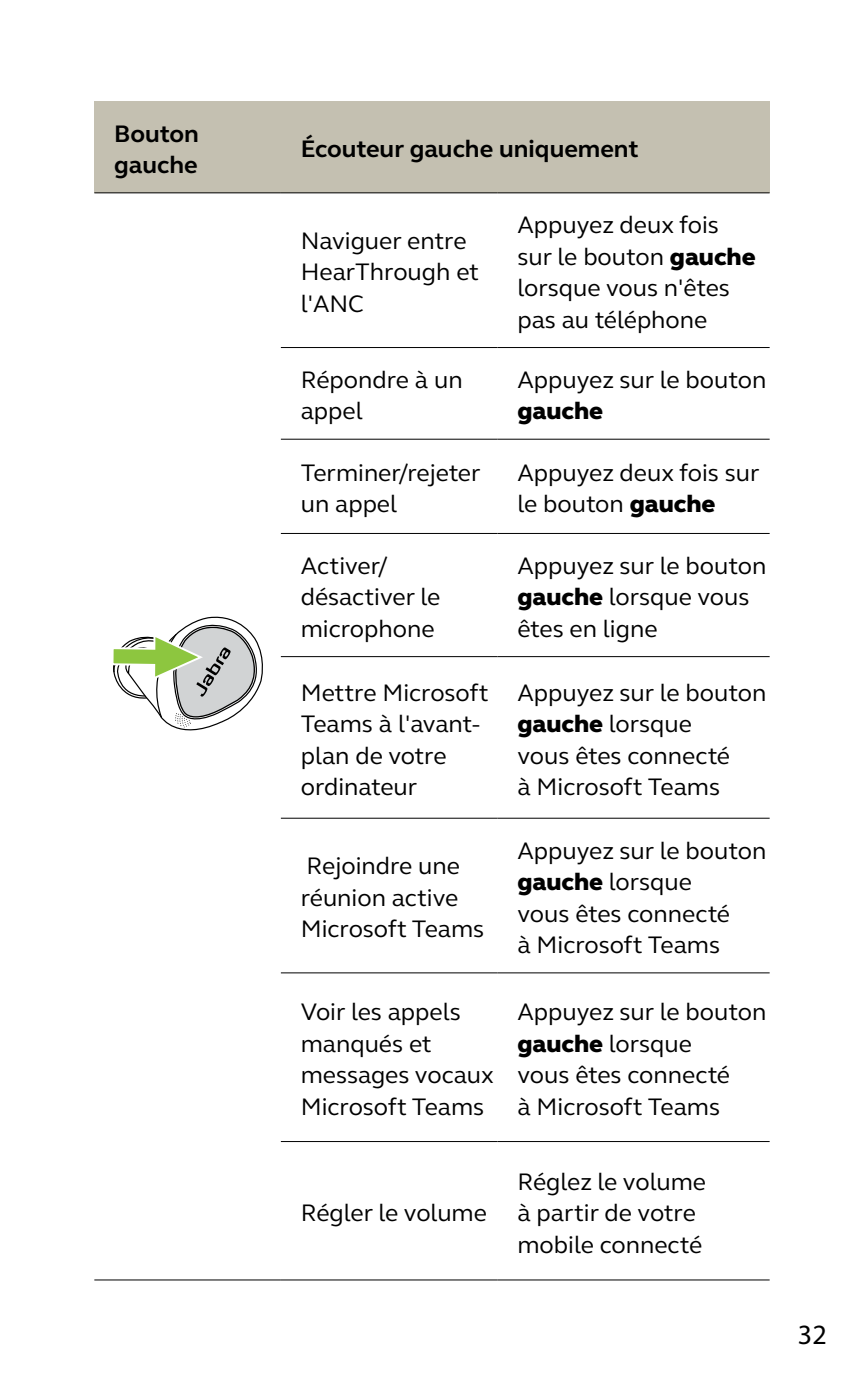
<style>
.page{position:relative;width:864px;height:1389px;background:#fff}
.page>*{position:absolute;margin:0;border:0;box-sizing:border-box;transform-origin:0 0}
.t1{font:28px "Myriad Pro";color:#000}
.t2{font:24.5px/31.5px "GN Elliot";color:#000}
.t3{font:700 24.5px/31.5px "GN Elliot";color:#000}
.t4{font:800 24.5px "GN Elliot";color:#000}
.s1{font-weight:800}
</style>
<div class="page">
<div style="left:94px;top:101px;width:187px;height:92px;background:#c4c0b1"></div>
<div style="left:281px;top:101px;width:488px;height:92px;background:#c4c0b1"></div>
<hr style="left:94px;top:192px;width:187px;height:1px;background:#000">
<hr style="left:94px;top:1279px;width:187px;height:2px;background:#000">
<hr style="left:281px;top:192px;width:216px;height:1px;background:#000">
<hr style="left:497px;top:192px;width:272px;height:1px;background:#000">
<hr style="left:281px;top:347px;width:216px;height:1px;background:#000">
<hr style="left:497px;top:347px;width:272px;height:1px;background:#000">
<hr style="left:281px;top:439px;width:216px;height:1px;background:#000">
<hr style="left:497px;top:439px;width:272px;height:1px;background:#000">
<hr style="left:281px;top:533px;width:216px;height:1px;background:#000">
<hr style="left:497px;top:533px;width:272px;height:1px;background:#000">
<hr style="left:281px;top:656px;width:216px;height:1px;background:#000">
<hr style="left:497px;top:656px;width:272px;height:1px;background:#000">
<hr style="left:281px;top:818px;width:216px;height:1px;background:#000">
<hr style="left:497px;top:818px;width:272px;height:1px;background:#000">
<hr style="left:281px;top:972px;width:216px;height:1px;background:#000">
<hr style="left:497px;top:972px;width:272px;height:1px;background:#000">
<hr style="left:281px;top:1141px;width:216px;height:1px;background:#000">
<hr style="left:497px;top:1141px;width:272px;height:1px;background:#000">
<hr style="left:281px;top:1279px;width:216px;height:2px;background:#000">
<hr style="left:497px;top:1279px;width:272px;height:2px;background:#000">
<svg style="left:113px;top:616px;width:150px;height:115px"></svg>
<p class="t3" style="left:114px;top:117px;width:86px">Bouton gauche</p>
<p class="t3" style="left:300px;top:133px;width:339px">Écouteur gauche uniquement</p>
<p class="t2" style="left:300px;top:224px;width:180px">Naviguer entre<br>HearThrough et l'ANC</p>
<p class="t2" style="left:517px;top:209px;width:239px">Appuyez deux fois sur le bouton <span class="s1">gauche </span>lorsque vous n'êtes pas au téléphone</p>
<p class="t2" style="left:300px;top:363px;width:163px">Répondre à un appel</p>
<p class="t2" style="left:517px;top:363px;width:250px">Appuyez sur le bouton</p>
<p class="t4" style="left:517px;top:395px;width:87px">gauche</p>
<p class="t2" style="left:300px;top:456px;width:181px">Terminer/rejeter un appel</p>
<p class="t2" style="left:517px;top:456px;width:243px">Appuyez deux fois sur le bouton <span class="s1">gauche</span></p>
<p class="t2" style="left:300px;top:549px;width:141px">Activer/ désactiver le microphone</p>
<p class="t2" style="left:517px;top:549px;width:250px">Appuyez sur le bouton <span class="s1">gauche</span> lorsque vous êtes en ligne</p>
<p class="t2" style="left:300px;top:676px;width:189px">Mettre Microsoft<br>Teams à l'avant&shy;plan de votre ordinateur</p>
<p class="t2" style="left:517px;top:676px;width:250px">Appuyez sur le bouton <span class="s1">gauche</span> lorsque<br>vous êtes connecté<br>à Microsoft Teams</p>
<p class="t2" style="left:300px;top:850px;width:185px">Rejoindre une réunion active<br>Microsoft Teams</p>
<p class="t2" style="left:517px;top:834px;width:250px">Appuyez sur le bouton <span class="s1">gauche</span> lorsque<br>vous êtes connecté<br>à Microsoft Teams</p>
<p class="t2" style="left:300px;top:996px;width:195px">Voir les appels manqués et messages vocaux<br>Microsoft Teams</p>
<p class="t2" style="left:517px;top:996px;width:250px">Appuyez sur le bouton <span class="s1">gauche</span> lorsque<br>vous êtes connecté<br>à Microsoft Teams</p>
<p class="t2" style="left:300px;top:1197px;width:188px">Régler le volume</p>
<p class="t2" style="left:517px;top:1165px;width:190px">Réglez le volume à partir de votre mobile connecté</p>
<p class="t1" style="left:797px;top:1317px;width:30px">32</p>
</div>
